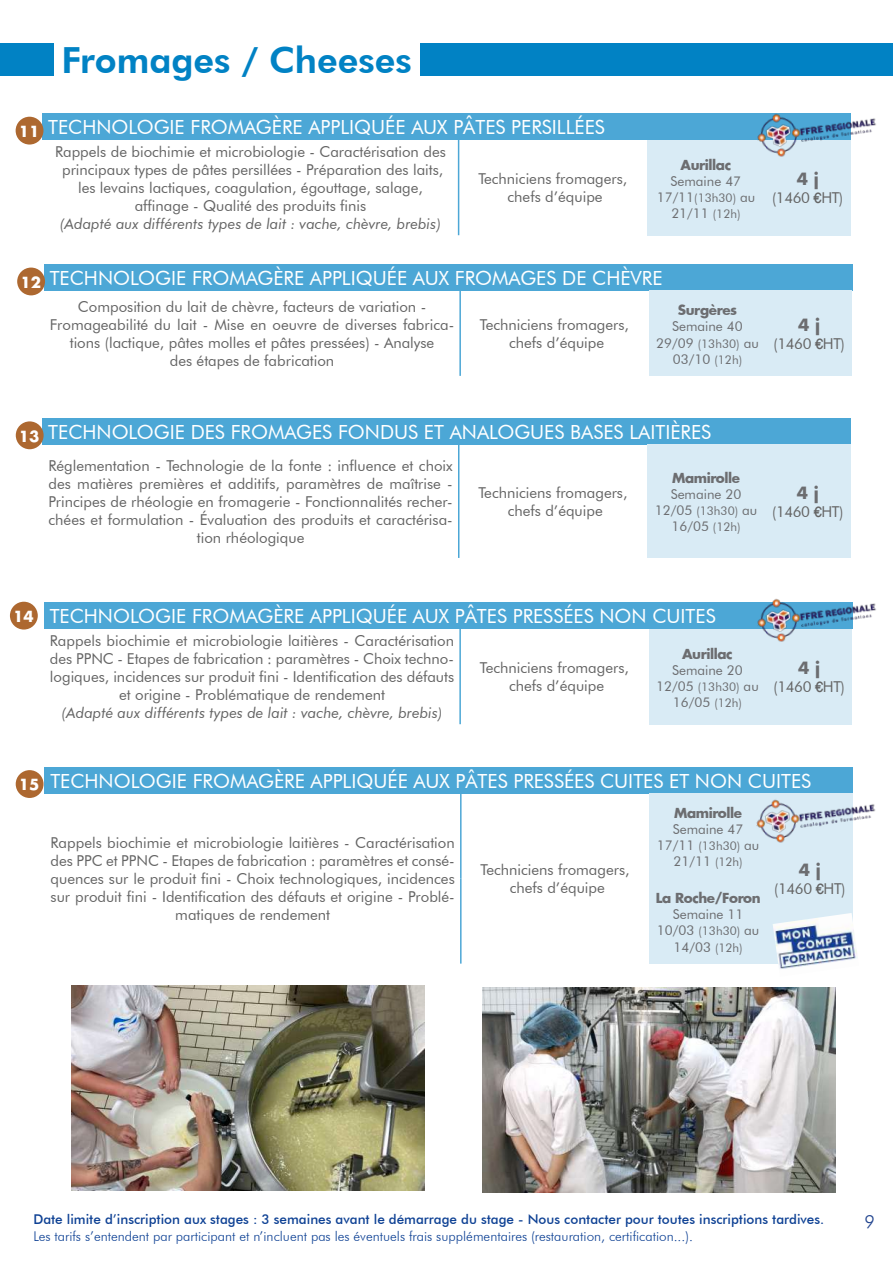
<style>
.page{position:relative;width:893px;height:1263px;background:#fff}
.page>*{position:absolute;margin:0;border:0;box-sizing:border-box;transform-origin:0 0}
.t1{font:800 36px "Futura BT";color:#0182c4}
.t2{font:19.5px "Futura BT";color:#fff}
.t3{font:300 18px "Futura BT";color:#20438e}
.t4{font:700 16.5px "Futura";color:#6c6d70}
.t5{font:15px/18px "Futura BT";color:#646464;text-align:center}
.t6{font:italic 15px "Futura BT";color:#646464}
.t7{font:700 15px "Futura";color:#fff}
.t8{font:13.5px/16.2px "Futura BT";color:#6c6d70;text-align:center}
.t9{font:300 13.5px "Futura BT";color:#0e4194}
.t10{font:500 13.5px "Futura BT";color:#0e4194}
.t11{font:700 13.5px "Futura";letter-spacing:-.03em;color:#6c6d70}
.s1{font-size:12px}
.s2{font-family:"Helvetica"}
.s3{font-family:"Futura";font-weight:700;font-size:15px}
</style>
<div class="page">
<div style="left:42px;top:114px;width:808px;height:26px;background:#4ca7d6"></div>
<div style="left:44px;top:265px;width:808px;height:26px;background:#4ca7d6"></div>
<div style="left:16px;top:117px;width:27px;height:28px;background:#ad6830;border-radius:50%"></div>
<div style="left:17px;top:268px;width:28px;height:27px;background:#ad6830;border-radius:50%"></div>
<div style="left:647px;top:140px;width:118px;height:95px;background:#d9ebf5"></div>
<div style="left:765px;top:140px;width:85px;height:95px;background:#d9ebf5"></div>
<hr style="left:458px;top:140px;width:1px;height:95px;background:#4ca7d6">
<div style="left:649px;top:291px;width:117px;height:85px;background:#d9ebf5"></div>
<div style="left:766px;top:291px;width:86px;height:85px;background:#d9ebf5"></div>
<hr style="left:459px;top:291px;width:2px;height:85px;background:#4ca7d6">
<div style="left:0;top:43px;width:54px;height:33px;background:#0182c4"></div>
<div style="left:421px;top:43px;width:472px;height:33px;background:#0182c4"></div>
<div style="left:43px;top:418px;width:808px;height:26px;background:#4ca7d6"></div>
<div style="left:16px;top:421px;width:28px;height:28px;background:#ad6830;border-radius:50%"></div>
<div style="left:647px;top:444px;width:118px;height:114px;background:#d9ebf5"></div>
<div style="left:765px;top:444px;width:86px;height:114px;background:#d9ebf5"></div>
<hr style="left:458px;top:444px;width:1px;height:114px;background:#4ca7d6">
<div style="left:44px;top:603px;width:808px;height:26px;background:#4ca7d6"></div>
<div style="left:10px;top:602px;width:28px;height:27px;background:#ad6830;border-radius:50%"></div>
<div style="left:649px;top:629px;width:117px;height:95px;background:#d9ebf5"></div>
<div style="left:766px;top:629px;width:86px;height:95px;background:#d9ebf5"></div>
<hr style="left:459px;top:629px;width:2px;height:95px;background:#4ca7d6">
<div style="left:45px;top:767px;width:808px;height:26px;background:#4ca7d6"></div>
<div style="left:16px;top:770px;width:28px;height:28px;background:#ad6830;border-radius:50%"></div>
<div style="left:649px;top:793px;width:118px;height:85px;background:#d9ebf5"></div>
<div style="left:767px;top:793px;width:86px;height:171px;background:#d9ebf5"></div>
<div style="left:649px;top:878px;width:118px;height:86px;background:#d9ebf5"></div>
<hr style="left:460px;top:793px;width:2px;height:85px;background:#4ca7d6">
<hr style="left:460px;top:878px;width:2px;height:86px;background:#4ca7d6">
<img style="left:72px;top:985px;width:353px;height:205px">
<img style="left:482px;top:987px;width:353px;height:205px">
<img style="left:754px;top:113px;width:122px;height:50px">
<img style="left:754px;top:598px;width:122px;height:44px">
<img style="left:756px;top:799px;width:120px;height:44px">
<img style="left:773px;top:913px;width:85px;height:56px">
<h1 class="t1" style="left:61px;top:39px;width:352px">Fromages / Cheeses</h1>
<p class="t7" style="left:19px;top:121px;width:22px">11</p>
<h2 class="t2" style="left:48px;top:115px;width:558px">TECHNOLOGIE FROMAGÈRE APPLIQUÉE AUX PÂTES PERSILLÉES</h2>
<p class="t5" style="left:55px;top:143px;width:392px">Rappels de biochimie et microbiologie - Caractérisation des principaux types de pâtes persillées - Préparation des laits, les levains lactiques, coagulation, égouttage, salage, affinage - Qualité des produits finis</p>
<p class="t6" style="left:60px;top:215px;width:383px">(Adapté aux différents types de lait : vache, chèvre, brebis)</p>
<p class="t5" style="left:478px;top:170px;width:151px">Techniciens fromagers, chefs d’équipe</p>
<p class="t11" style="left:681px;top:155px;width:52px">Aurillac</p>
<p class="t8" style="left:657px;top:173px;width:100px">Semaine 47<br>17/11<span class="s1">(13h30)</span> au<br>21/11 <span class="s1">(12h)</span></p>
<p class="t4" style="left:797px;top:168px;width:23px">4 j</p>
<p class="t5" style="left:772px;top:189px;width:73px">(1460 <span class="s2">€</span>HT)</p>
<p class="t7" style="left:20px;top:272px;width:22px">12</p>
<h2 class="t2" style="left:50px;top:266px;width:614px">TECHNOLOGIE FROMAGÈRE APPLIQUÉE AUX FROMAGES DE CHÈVRE</h2>
<p class="t5" style="left:50px;top:297px;width:406px">Composition du lait de chèvre, facteurs de variation - Fromageabilité du lait - Mise en oeuvre de diverses fabrica&shy;tions (lactique, pâtes molles et pâtes pressées) - Analyse<br>des étapes de fabrication</p>
<p class="t5" style="left:480px;top:315px;width:151px">Techniciens fromagers, chefs d’équipe</p>
<p class="t11" style="left:678px;top:301px;width:61px">Surgères</p>
<p class="t8" style="left:656px;top:318px;width:104px">Semaine 40<br>29/09 <span class="s1">(13h30)</span> au<br>03/10 <span class="s1">(12h)</span></p>
<p class="t4" style="left:798px;top:314px;width:23px">4 j</p>
<p class="t5" style="left:774px;top:335px;width:73px">(1460 <span class="s2">€</span>HT)</p>
<h2 class="t2" style="left:19px;top:420px;width:694px"><sub>13</sub> TECHNOLOGIE DES FROMAGES FONDUS ET ANALOGUES BASES LAITIÈRES</h2>
<p class="t5" style="left:49px;top:456px;width:406px">Réglementation - Technologie de la fonte : influence et choix des matières premières et additifs, paramètres de maîtrise - Principes de rhéologie en fromagerie - Fonctionnalités recher&shy;chées et formulation - Évaluation des produits et caractérisa&shy;tion rhéologique</p>
<p class="t11" style="left:672px;top:468px;width:69px">Mamirolle</p>
<p class="t8" style="left:655px;top:486px;width:104px">Semaine 20<br>12/05 <span class="s1">(13h30)</span> au<br>16/05 <span class="s1">(12h)</span></p>
<p class="t4" style="left:797px;top:481px;width:23px">4 j</p>
<p class="t5" style="left:478px;top:483px;width:151px">Techniciens fromagers, chefs d’équipe</p>
<p class="t5" style="left:772px;top:503px;width:73px">(1460 <span class="s2">€</span>HT)</p>
<h2 class="t2" style="left:13px;top:604px;width:704px"><span class="s3">14</span> TECHNOLOGIE FROMAGÈRE APPLIQUÉE AUX PÂTES PRESSÉES NON CUITES</h2>
<p class="t5" style="left:50px;top:632px;width:406px">Rappels biochimie et microbiologie laitières - Caractérisation des PPNC - Etapes de fabrication : paramètres - Choix techno&shy;logiques, incidences sur produit fini - Identification des défauts et origine - Problématique de rendement</p>
<p class="t6" style="left:61px;top:704px;width:383px">(Adapté aux différents types de lait : vache, chèvre, brebis)</p>
<p class="t11" style="left:682px;top:644px;width:52px">Aurillac</p>
<p class="t8" style="left:656px;top:662px;width:104px">Semaine 20<br>12/05 <span class="s1">(13h30)</span> au<br>16/05 <span class="s1">(12h)</span></p>
<p class="t4" style="left:798px;top:657px;width:23px">4 j</p>
<p class="t5" style="left:480px;top:659px;width:151px">Techniciens fromagers, chefs d’équipe</p>
<p class="t5" style="left:774px;top:678px;width:73px">(1460 <span class="s2">€</span>HT)</p>
<h2 class="t2" style="left:19px;top:769px;width:794px"><sub>15</sub> TECHNOLOGIE FROMAGÈRE APPLIQUÉE AUX PÂTES PRESSÉES CUITES ET NON CUITES</h2>
<p class="t5" style="left:51px;top:834px;width:406px">Rappels biochimie et microbiologie laitières - Caractérisation des PPC et PPNC - Etapes de fabrication : paramètres et consé&shy;quences sur le produit fini - Choix technologiques, incidences sur produit fini - Identification des défauts et origine - Problé&shy;matiques de rendement</p>
<p class="t5" style="left:480px;top:861px;width:151px">Techniciens fromagers, chefs d’équipe</p>
<p class="t11" style="left:674px;top:803px;width:69px">Mamirolle</p>
<p class="t8" style="left:657px;top:821px;width:104px">Semaine 47<br>17/11 <span class="s1">(13h30)</span> au<br>21/11 <span class="s1">(12h)</span></p>
<p class="t11" style="left:656px;top:888px;width:106px">La Roche/Foron</p>
<p class="t8" style="left:657px;top:906px;width:104px">Semaine 11<br>10/03 <span class="s1">(13h30)</span> au<br>14/03 <span class="s1">(12h)</span></p>
<p class="t4" style="left:799px;top:859px;width:23px">4 j</p>
<p class="t5" style="left:774px;top:880px;width:73px">(1460 <span class="s2">€</span>HT)</p>
<p class="t10" style="left:33px;top:1211px;width:792px">Date limite d’inscription aux stages : 3 semaines avant le démarrage du stage - Nous contacter pour toutes inscriptions tardives.</p>
<p class="t9" style="left:33px;top:1227px;width:661px">Les tarifs s’entendent par participant et n’incluent pas les éventuels frais supplémentaires (restauration, certification...).</p>
<p class="t3" style="left:864px;top:1210px;width:12px">9</p>
</div>
